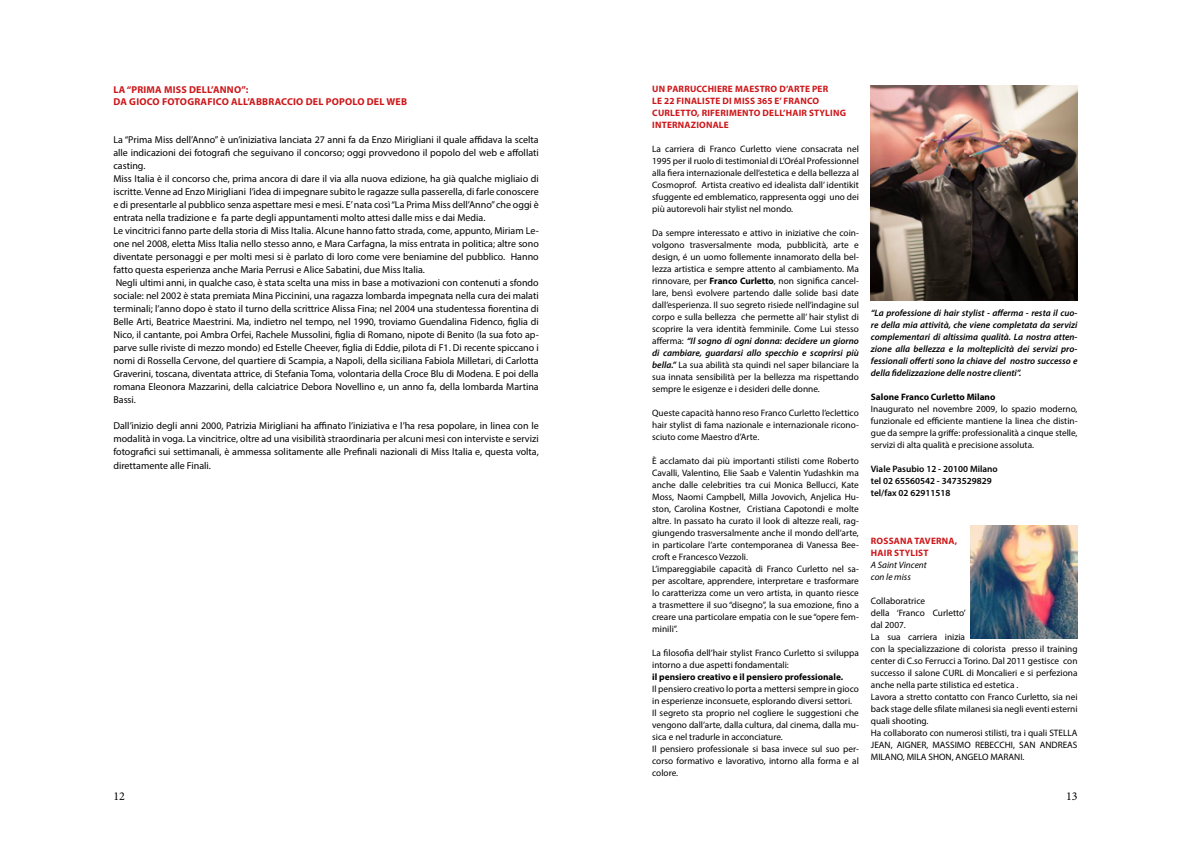
<style>
.page{position:relative;width:1191px;height:842px;background:#fff}
.page>*{position:absolute;margin:0;border:0;box-sizing:border-box;transform-origin:0 0}
.t1{font:12px "Minion Pro";color:#000}
.t2{font:10px/13px "Myriad Pro";color:#000}
.t3{font:700 10px/12px "Myriad Pro";letter-spacing:.02em;color:#cd171a}
.t4{font:9.3px/12px "Myriad Pro";color:#000;text-align:justify}
.t5{font:italic 600 9.3px/12px "Myriad Pro";color:#000;text-align:justify}
.t6{font:700 9.3px/12px "Myriad Pro";letter-spacing:.02em;color:#cd171a}
.t7{font:700 9.3px "Myriad Pro";color:#000}
.t8{font:600 9.3px/12px "Myriad Pro";color:#000}
.t9{font:italic 9.3px/12px "Myriad Pro";color:#000}
.s1{font-weight:700}
.s2{font-weight:600;font-style:italic}
</style>
<div class="page">
<img style="left:871px;top:85px;width:206px;height:215px">
<img style="left:970px;top:525px;width:107px;height:114px">
<p class="t3" style="left:113px;top:83px;width:295px">LA “PRIMA MISS DELL’ANNO”:<br>DA GIOCO FOTOGRAFICO ALL’ABBRACCIO DEL POPOLO DEL WEB</p>
<p class="t2" style="left:113px;top:133px;width:427px">La “Prima Miss dell’Anno” è un’iniziativa lanciata 27 anni fa da Enzo Mirigliani il quale affidava la scelta alle indicazioni dei fotografi che seguivano il concorso; oggi provvedono il popolo del web e affollati casting.<br>Miss Italia è il concorso che, prima ancora di dare il via alla nuova edizione, ha già qualche migliaio di iscritte. Venne ad Enzo Mirigliani l’idea di impegnare subito le ragazze sulla passerella, di farle conoscere e di presentarle al pubblico senza aspettare mesi e mesi. E’ nata così “La Prima Miss dell’Anno” che oggi è entrata nella tradizione e fa parte degli appuntamenti molto attesi dalle miss e dai Media.<br>Le vincitrici fanno parte della storia di Miss Italia. Alcune hanno fatto strada, come, appunto, Miriam Le&shy;one nel 2008, eletta Miss Italia nello stesso anno, e Mara Carfagna, la miss entrata in politica; altre sono diventate personaggi e per molti mesi si è parlato di loro come vere beniamine del pubblico. Hanno fatto questa esperienza anche Maria Perrusi e Alice Sabatini, due Miss Italia.<br>Negli ultimi anni, in qualche caso, è stata scelta una miss in base a motivazioni con contenuti a sfondo sociale: nel 2002 è stata premiata Mina Piccinini, una ragazza lombarda impegnata nella cura dei malati terminali; l’anno dopo è stato il turno della scrittrice Alissa Fina; nel 2004 una studentessa fiorentina di Belle Arti, Beatrice Maestrini. Ma, indietro nel tempo, nel 1990, troviamo Guendalina Fidenco, figlia di Nico, il cantante, poi Ambra Orfei, Rachele Mussolini, figlia di Romano, nipote di Benito (la sua foto ap&shy;parve sulle riviste di mezzo mondo) ed Estelle Cheever, figlia di Eddie, pilota di F1. Di recente spiccano i nomi di Rossella Cervone, del quartiere di Scampia, a Napoli, della siciliana Fabiola Milletari, di Carlotta Graverini, toscana, diventata attrice, di Stefania Toma, volontaria della Croce Blu di Modena. E poi della romana Eleonora Mazzarini, della calciatrice Debora Novellino e, un anno fa, della lombarda Martina Bassi.</p>
<p class="t2" style="left:113px;top:419px;width:427px;text-align:justify">Dall’inizio degli anni 2000, Patrizia Mirigliani ha affinato l’iniziativa e l’ha resa popolare, in linea con le modalità in voga. La vincitrice, oltre ad una visibilità straordinaria per alcuni mesi con interviste e servizi fotografici sui settimanali, è ammessa solitamente alle Prefinali nazionali di Miss Italia e, questa volta,</p>
<p class="t2" style="left:113px;top:459px;width:99px">direttamente alle Finali.</p>
<p class="t6" style="left:652px;top:83px;width:195px">UN PARRUCCHIERE MAESTRO D’ARTE PER<br>LE 22 FINALISTE DI MISS 365 E’ FRANCO<br>CURLETTO, RIFERIMENTO DELL’HAIR STYLING<br>INTERNAZIONALE</p>
<p class="t4" style="left:652px;top:143px;width:208px">La carriera di Franco Curletto viene consacrata nel 1995 per il ruolo di testimonial di L’Oréal Professionnel alla fiera internazionale dell’estetica e della bellezza al Cosmoprof. Artista creativo ed idealista dall’ identikit sfuggente ed emblematico, rappresenta oggi uno dei più autorevoli hair stylist nel mondo.</p>
<p class="t4" style="left:652px;top:227px;width:208px">Da sempre interessato e attivo in iniziative che coin&shy;volgono trasversalmente moda, pubblicità, arte e design, é un uomo follemente innamorato della bel&shy;lezza artistica e sempre attento al cambiamento. Ma rinnovare, per <span class="s1">Franco Curletto</span>, non significa cancel&shy;lare, bensì evolvere partendo dalle solide basi date dall’esperienza. Il suo segreto risiede nell’indagine sul corpo e sulla bellezza che permette all’ hair stylist di scoprire la vera identità femminile. Come Lui stesso afferma: <span class="s2">“Il sogno di ogni donna: decidere un giorno di cambiare, guardarsi allo specchio e scoprirsi più bella.”</span> La sua abilità sta quindi nel saper bilanciare la sua innata sensibilità per la bellezza ma rispettando sempre le esigenze e i desideri delle donne.</p>
<p class="t4" style="left:652px;top:407px;width:208px">Queste capacità hanno reso Franco Curletto l’eclettico hair stylist di fama nazionale e internazionale ricono&shy;sciuto come Maestro d’Arte.</p>
<p class="t4" style="left:652px;top:455px;width:208px;text-align:left">È acclamato dai più importanti stilisti come Roberto Cavalli, Valentino, Elie Saab e Valentin Yudashkin ma anche dalle celebrities tra cui Monica Bellucci, Kate Moss, Naomi Campbell, Milla Jovovich, Anjelica Hu&shy;ston, Carolina Kostner, Cristiana Capotondi e molte altre. In passato ha curato il look di altezze reali, rag&shy;giungendo trasversalmente anche il mondo dell’arte, in particolare l’arte contemporanea di Vanessa Bee&shy;croft e Francesco Vezzoli.<br>L’impareggiabile capacità di Franco Curletto nel sa&shy;per ascoltare, apprendere, interpretare e trasformare lo caratterizza come un vero artista, in quanto riesce a trasmettere il suo “disegno”, la sua emozione, fino a creare una particolare empatia con le sue “opere fem&shy;minili”.</p>
<p class="t4" style="left:652px;top:647px;width:208px">La filosofia dell’hair stylist Franco Curletto si sviluppa intorno a due aspetti fondamentali:</p>
<p class="t7" style="left:652px;top:671px;width:192px">il pensiero creativo e il pensiero professionale.</p>
<p class="t4" style="left:652px;top:683px;width:208px;text-align:left">Il pensiero creativo lo porta a mettersi sempre in gioco in esperienze inconsuete, esplorando diversi settori.<br>Il segreto sta proprio nel cogliere le suggestioni che vengono dall’arte, dalla cultura, dal cinema, dalla mu&shy;sica e nel tradurle in acconciature.<br>Il pensiero professionale si basa invece sul suo per&shy;corso formativo e lavorativo, intorno alla forma e al colore.</p>
<p class="t5" style="left:871px;top:306px;width:208px">“La professione di hair stylist - afferma - resta il cuo&shy;re della mia attività, che viene completata da servizi complementari di altissima qualità. La nostra atten&shy;zione alla bellezza e la molteplicità dei servizi pro&shy;fessionali offerti sono la chiave del nostro successo e della fidelizzazione delle nostre clienti”.</p>
<p class="t7" style="left:871px;top:391px;width:126px">Salone Franco Curletto Milano</p>
<p class="t4" style="left:871px;top:402px;width:208px">Inaugurato nel novembre 2009, lo spazio moderno, funzionale ed efficiente mantiene la linea che distin&shy;gue da sempre la griffe: professionalità a cinque stelle, servizi di alta qualità e precisione assoluta.</p>
<p class="t8" style="left:871px;top:462px;width:128px">Viale Pasubio 12 - 20100 Milano tel 02 65560542 - 3473529829 tel/fax 02 62911518</p>
<p class="t6" style="left:871px;top:534px;width:88px">ROSSANA TAVERNA,<br>HAIR STYLIST</p>
<p class="t9" style="left:871px;top:558px;width:57px">A Saint Vincent con le miss</p>
<p class="t4" style="left:871px;top:594px;width:208px;text-align:left">Collaboratrice<br>della ‘Franco Curletto’<br>dal 2007.<br>La sua carriera inizia<br>con la specializzazione di colorista presso il training center di C.so Ferrucci a Torino. Dal 2011 gestisce con successo il salone CURL di Moncalieri e si perfeziona anche nella parte stilistica ed estetica .<br>Lavora a stretto contatto con Franco Curletto, sia nei back stage delle sfilate milanesi sia negli eventi esterni quali shooting.<br>Ha collaborato con numerosi stilisti, tra i quali STELLA JEAN, AIGNER, MASSIMO REBECCHI, SAN ANDREAS MILANO, MILA SHON, ANGELO MARANI.</p>
<p class="t1" style="left:113px;top:788px;width:13px">12</p>
<p class="t1" style="left:1066px;top:788px;width:13px">13</p>
</div>
